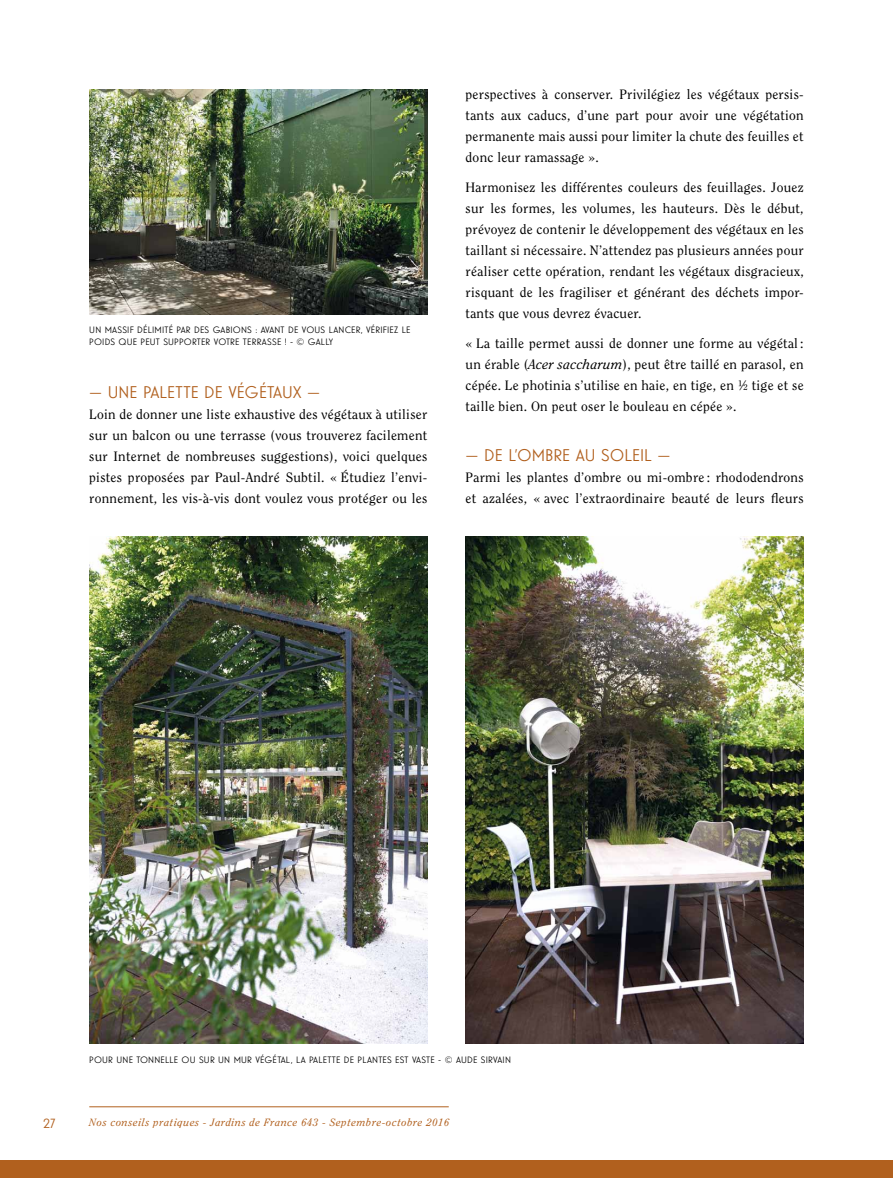
<style>
.page{position:relative;width:893px;height:1178px;background:#fff}
.page>*{position:absolute;margin:0;border:0;box-sizing:border-box;transform-origin:0 0}
.t1{font:16.5px "Guildford Pro";color:#b1601e}
.t2{font:13.5px/21px "Clearface Std";letter-spacing:.02em;color:#000;text-align:justify}
.t3{font:13.5px "Guildford Pro";color:#b1601e}
.t4{font:italic 10.5px "Clearface Std";letter-spacing:.06em;color:#b1601e}
.t5{font:9px/12px "Guildford Pro";letter-spacing:.02em;color:#000}
.s1{font-style:italic}
</style>
<div class="page">
<div style="left:0;top:1160px;width:893px;height:18px;background:#b1601e"></div>
<hr style="left:89px;top:1106px;width:360px;height:1px;background:#b1601e">
<img style="left:89px;top:537px;width:338px;height:506px">
<img style="left:466px;top:537px;width:338px;height:506px">
<img style="left:89px;top:89px;width:338px;height:225px">
<p class="t5" style="left:89px;top:324px;width:323px">U N MASSIF DÉLIMITÉ PAR DES GABIONS : AVANT DE VOUS LANCER, VÉRIFIEZ LE<br>POIDS QUE PEUT SUPPORTER VOTRE TERRASSE ! - © GALLY</p>
<p class="t1" style="left:89px;top:382px;width:232px">— U NE PALETTE DE VÉGÉTAUX —</p>
<p class="t2" style="left:89px;top:404px;width:340px">Loin de donner une liste exhaustive des végétaux à utiliser sur un balcon ou une terrasse (vous trouverez facilement sur Internet de nombreuses suggestions), voici quelques pistes proposées par Paul-André Subtil. « Étudiez l’envi&shy;ronnement, les vis-à-vis dont voulez vous protéger ou les</p>
<p class="t2" style="left:466px;top:84px;width:340px">perspectives à conserver. Privilégiez les végétaux persis&shy;tants aux caducs, d’une part pour avoir une végétation permanente mais aussi pour limiter la chute des feuilles et donc leur ramassage ».</p>
<p class="t2" style="left:466px;top:177px;width:340px">Harmonisez les différentes couleurs des feuillages. Jouez sur les formes, les volumes, les hauteurs. Dès le début, prévoyez de contenir le développement des végétaux en les taillant si nécessaire. N’attendez pas plusieurs années pour réaliser cette opération, rendant les végétaux disgracieux, risquant de les fragiliser et générant des déchets impor&shy;tants que vous devrez évacuer.</p>
<p class="t2" style="left:466px;top:332px;width:340px">« La taille permet aussi de donner une forme au végétal : un érable (<span class="s1">Acer saccharum</span>), peut être taillé en parasol, en cépée. Le photinia s’utilise en haie, en tige, en ½ tige et se taille bien. On peut oser le bouleau en cépée ».</p>
<p class="t1" style="left:466px;top:444px;width:206px">— DE L’OMBRE AU SOLEIL —</p>
<p class="t2" style="left:466px;top:467px;width:340px">Parmi les plantes d’ombre ou mi-ombre : rhododendrons et azalées, « avec l’extraordinaire beauté de leurs fleurs</p>
<p class="t5" style="left:89px;top:1053px;width:423px">POUR UNE TONNELLE OU SUR UN MUR VÉGÉTAL, LA PALETTE DE PLANTES EST VASTE - © AUDE SIRVAIN</p>
<p class="t3" style="left:43px;top:1114px;width:14px">27</p>
<p class="t4" style="left:89px;top:1116px;width:362px">Nos conseils pratiques - Jardins de France 643 - Septembre-octobre 2016</p>
</div>
